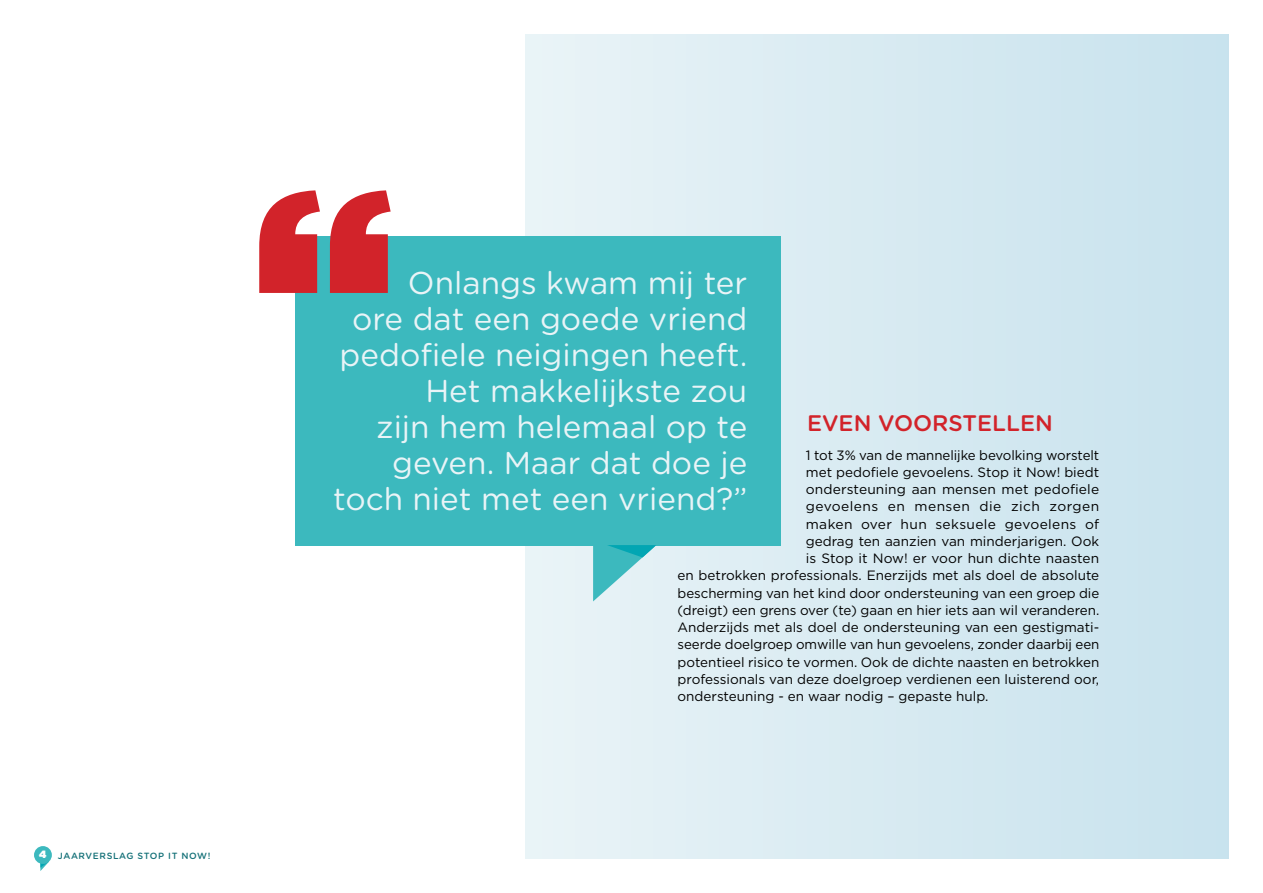
<style>
.page{position:relative;width:1263px;height:893px;background:#fff}
.page>*{position:absolute;margin:0;border:0;box-sizing:border-box;transform-origin:0 0}
.t1{font:900 255px "Gotham HTF";color:#d2232a}
.t2{font:31.5px/36px "Gotham Rounded";color:#e9f4f7;text-align:right}
.t3{font:500 22.5px "Gotham Rounded";color:#d2232a}
.t4{font:13.5px "Gotham HTF";color:#000}
.t5{font:13.5px "Gotham HTF";letter-spacing:.025em;color:#000}
.t6{font:13.5px "Gotham HTF";letter-spacing:.035em;color:#000}
.t7{font:500 9px "Gotham Rounded";letter-spacing:.07em;color:#167279}
.s1{font-family:"Gotham HTF";font-weight:900;font-size:10.5px;color:#fff}
</style>
<div class="page">
<div style="left:525px;top:34px;width:704px;height:825px;background:linear-gradient(to right,#eaf4f7,#c7e2ed)"></div>
<div style="left:295px;top:236px;width:485px;height:309px;background:#3cb9be"></div>
<svg style="left:593px;top:545px;width:63px;height:56px;background:#89d2d8"></svg>
<svg style="left:40px;top:862px;width:9px;height:9px"></svg>
<div style="left:34px;top:846px;width:18px;height:18px;background:#3cb9be;border-radius:50%"></div>
<h1 class="t1" style="left:253px;top:133px;width:143px">“</h1>
<h2 class="t2" style="left:333px;top:264px;width:416px">Onlangs kwam mij ter<br>ore dat een goede vriend pedofiele neigingen heeft.<br>Het makkelijkste zou<br>zijn hem helemaal op te geven. Maar dat doe je toch niet met een vriend?”</h2>
<h3 class="t3" style="left:807px;top:407px;width:247px">EVEN VOORSTELLEN</h3>
<p class="t4" style="left:806px;top:447px;width:295px">1 tot 3% van de mannelijke bevolking worstelt</p>
<p class="t4" style="left:806px;top:464px;width:295px">met pedofiele gevoelens. Stop it Now! biedt</p>
<p class="t4" style="left:806px;top:482px;width:295px">ondersteuning aan mensen met pedofiele</p>
<p class="t6" style="left:806px;top:499px;width:295px">gevoelens en mensen die zich zorgen</p>
<p class="t5" style="left:806px;top:516px;width:295px">maken over hun seksuele gevoelens of</p>
<p class="t4" style="left:806px;top:533px;width:295px">gedrag ten aanzien van minderjarigen. Ook</p>
<p class="t4" style="left:806px;top:551px;width:295px">is Stop it Now! er voor hun dichte naasten</p>
<p class="t4" style="left:677px;top:568px;width:423px">en betrokken professionals. Enerzijds met als doel de absolute</p>
<p class="t4" style="left:677px;top:585px;width:423px">bescherming van het kind door ondersteuning van een groep die</p>
<p class="t4" style="left:677px;top:602px;width:423px">(dreigt) een grens over (te) gaan en hier iets aan wil veranderen.</p>
<p class="t4" style="left:677px;top:620px;width:423px">Anderzijds met als doel de ondersteuning van een gestigmati-</p>
<p class="t4" style="left:677px;top:637px;width:423px">seerde doelgroep omwille van hun gevoelens, zonder daarbij een</p>
<p class="t4" style="left:677px;top:654px;width:423px">potentieel risico te vormen. Ook de dichte naasten en betrokken</p>
<p class="t4" style="left:677px;top:671px;width:423px">professionals van deze doelgroep verdienen een luisterend oor,</p>
<p class="t4" style="left:677px;top:689px;width:312px">ondersteuning - en waar nodig – gepaste hulp.</p>
<p class="t7" style="left:39px;top:849px;width:173px"><span class="s1">4</span> JAARVERSLAG STOP IT NOW!</p>
</div>
